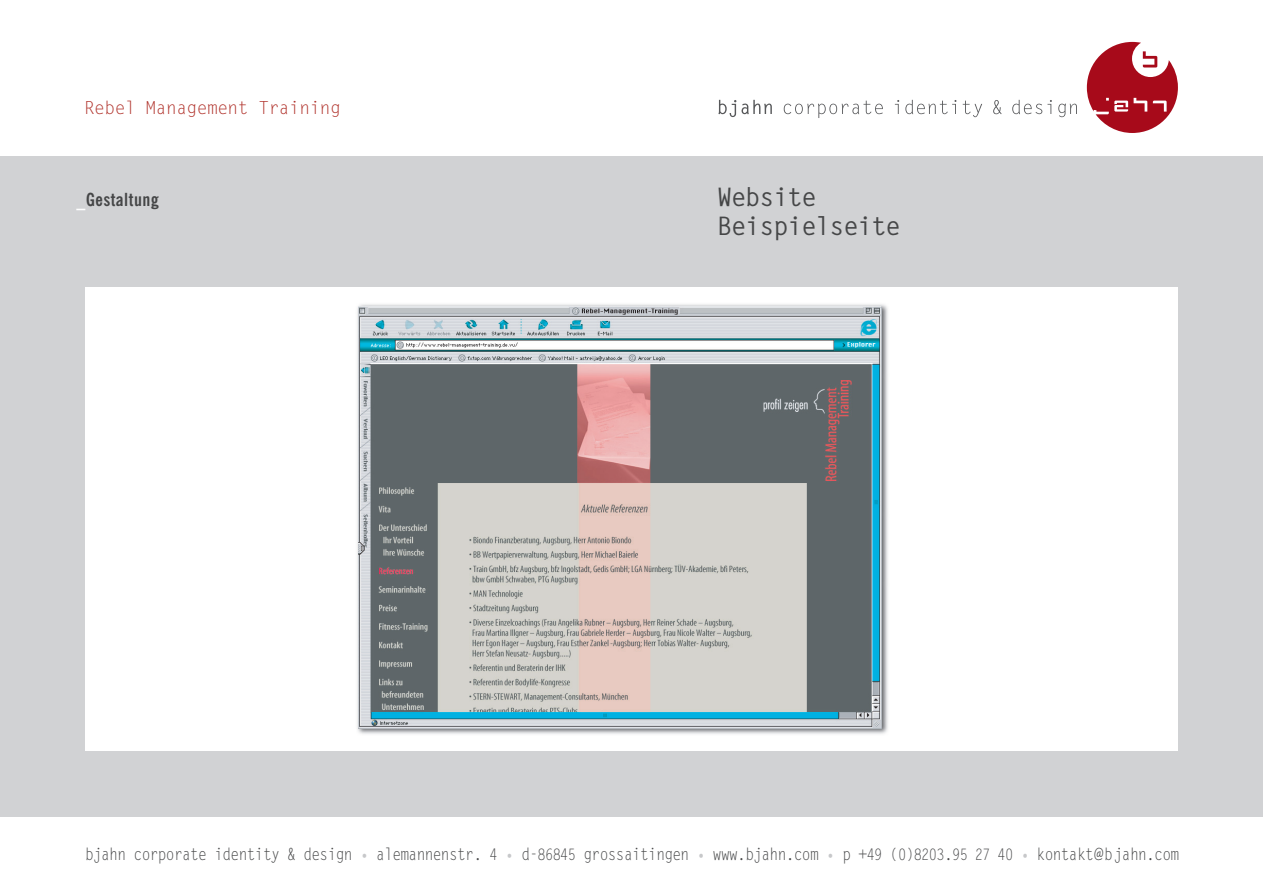
<style>
.page{position:relative;width:1263px;height:893px;background:#fff}
.page>*{position:absolute;margin:0;border:0;box-sizing:border-box;transform-origin:0 0}
.t1{font:700 25.5px/28.5px "Letter Gothic Std";letter-spacing:-.05em;color:#454647}
.t2{font:18px "Letter Gothic Std";letter-spacing:-.03em;color:#b0312a}
.t3{font:700 condensed 18px "News Gothic BT";letter-spacing:.03em;color:#454647}
.t4{font:16.8px "Letter Gothic Std";letter-spacing:-.05em;color:#454647;scale:.88 1}
.s1{color:#fff}
.s2{color:#c7c8ca}
.s3{font-size:15.75px}
</style>
<div class="page">
<svg style="left:718px;top:100px;width:54px;height:17px"></svg>
<svg style="left:784px;top:101px;width:99px;height:17px"></svg>
<svg style="left:895px;top:100px;width:4px;height:14px"></svg>
<svg style="left:905px;top:100px;width:51px;height:14px"></svg>
<svg style="left:963px;top:101px;width:19px;height:16px"></svg>
<svg style="left:993px;top:100px;width:8px;height:14px"></svg>
<svg style="left:1012px;top:100px;width:40px;height:14px"></svg>
<svg style="left:1058px;top:104px;width:19px;height:13px"></svg>
<svg style="left:1087px;top:42px;width:91px;height:91px"></svg>
<div style="left:0;top:156px;width:1263px;height:660px;background:#d1d2d4"></div>
<div style="left:85px;top:287px;width:1093px;height:464px;background:#fff"></div>
<img style="left:357px;top:304px;width:531px;height:430px">
<img style="left:359px;top:306px;width:523px;height:422px">
<p class="t2" style="left:84px;top:97px;width:259px">Rebel Management Training</p>
<p class="t3" style="left:77px;top:188px;width:83px"><span class="s1">_</span>Gestaltung</p>
<h1 class="t1" style="left:717px;top:183px;width:185px">Website<br>Beispielseite</h1>
<p class="t4" style="left:85px;top:844px;width:1245px">bjahn corporate identity &amp; design <span class="s2">•</span> alemannenstr. <span class="s3">4</span> <span class="s2">•</span> d-<span class="s3">86845</span> grossaitingen <span class="s2">•</span> www.bjahn.com <span class="s2">•</span> p +<span class="s3">49</span> (<span class="s3">0</span>)<span class="s3">8203</span>.<span class="s3">95 27 40</span> <span class="s2">•</span> kontakt@bjahn.com</p>
</div>
